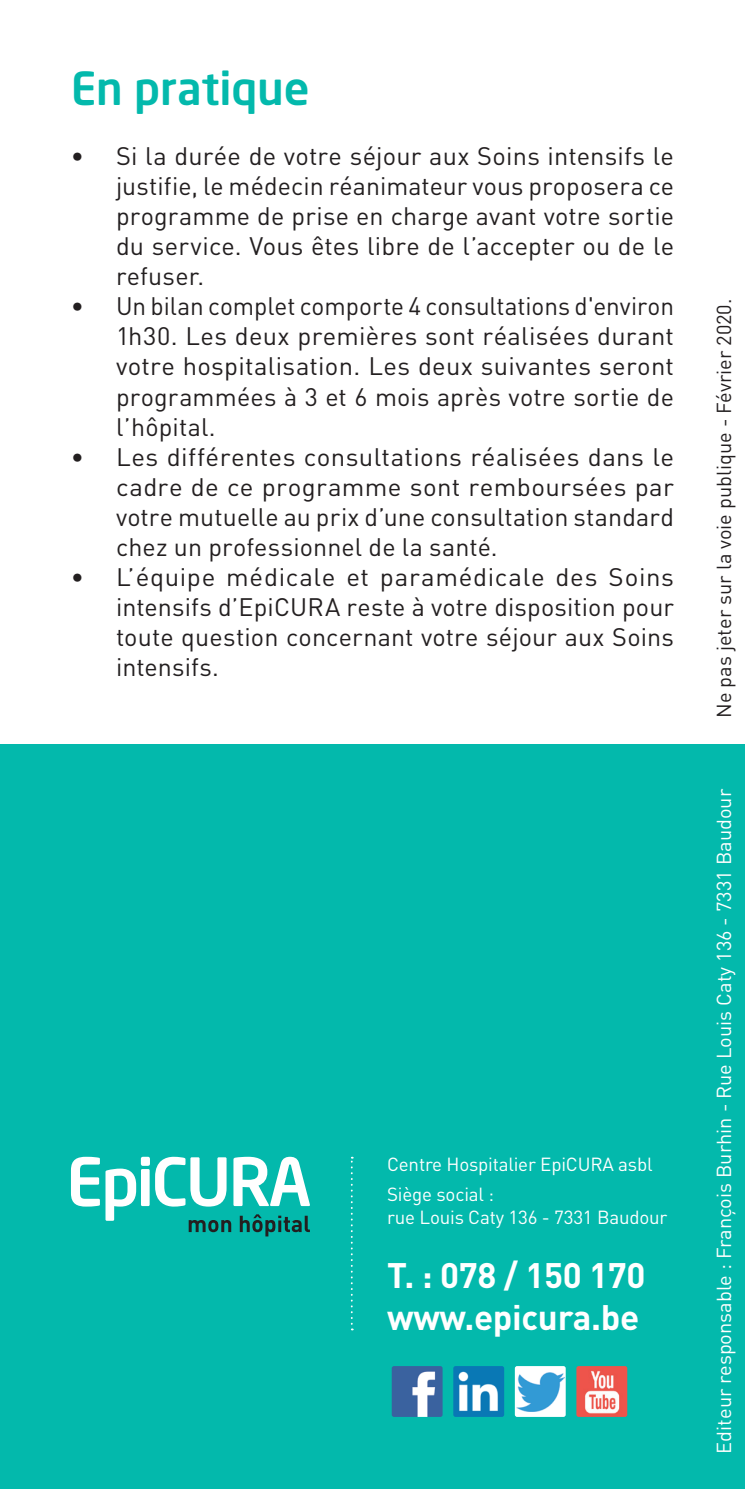
<style>
.page{position:relative;width:745px;height:1489px;background:#fff}
.page>*{position:absolute;margin:0;border:0;box-sizing:border-box;transform-origin:0 0}
.t1{font:45px "Neo Sans Std Medium TR";letter-spacing:-.005em;color:#03b9ac}
.t2{font:700 35px/42px "DIN Pro";letter-spacing:-.01em;color:#fff}
.t3{font:25px/30px "DIN Pro";letter-spacing:.005em;color:#231f20;text-align:justify}
.t4{font:20px "DIN Pro";color:#fff}
.t5{font:20px "DIN Pro";color:#231f20}
.t6{font:18.75px/30px "DIN Pro";letter-spacing:-.01em;color:#fff}
</style>
<div class="page">
<div style="left:0;top:744px;width:744px;height:744px;background:#03b9ac"></div>
<svg style="left:71px;top:1156px;width:239px;height:80px"></svg>
<svg style="left:350px;top:1156px;width:2px;height:174px"></svg>
<img style="left:453px;top:1366px;width:51px;height:50px">
<img style="left:391px;top:1366px;width:51px;height:50px">
<div style="left:514px;top:1365px;width:51px;height:51px;background:#fff;border-radius:2px"></div>
<img style="left:516px;top:1372px;width:47px;height:39px">
<img style="left:576px;top:1366px;width:51px;height:50px">
<h1 class="t1" style="left:71px;top:60px;width:240px">En pratique</h1>
<p class="t3" style="left:116px;top:139px;width:559px;text-indent:-45px">• Si la durée de votre séjour aux Soins intensifs le justifie, le médecin réanimateur vous proposera ce programme de prise en charge avant votre sortie du service. Vous êtes libre de l’accepter ou de le refuser.</p>
<p class="t3" style="left:116px;top:289px;width:559px;text-indent:-45px">• Un bilan complet comporte 4 consultations d'environ 1h30. Les deux premières sont réalisées durant votre hospitalisation. Les deux suivantes seront programmées à 3 et 6 mois après votre sortie de l’hôpital.</p>
<p class="t3" style="left:116px;top:439px;width:559px;text-indent:-45px">• Les différentes consultations réalisées dans le cadre de ce programme sont remboursées par votre mutuelle au prix d’une consultation standard chez un professionnel de la santé.</p>
<p class="t3" style="left:116px;top:559px;width:559px;text-indent:-45px">• L’équipe médicale et paramédicale des Soins intensifs d’EpiCURA reste à votre disposition pour toute question concernant votre séjour aux Soins intensifs.</p>
<p class="t6" style="left:387px;top:1147px;width:267px">Centre Hospitalier EpiCURA asbl<br>Siège social :</p>
<p class="t6" style="left:387px;top:1199px;width:282px">rue Louis Caty 136 - 7331 Baudour</p>
<h2 class="t2" style="left:387px;top:1250px;width:260px">T. : 078 / 150 170 www.epicura.be</h2>
<p class="t5" style="left:707px;top:717px;width:420px;rotate:-90deg">Ne pas jeter sur la voie publique - Février 2020.</p>
<p class="t4" style="left:707px;top:1453px;width:666px;rotate:-90deg">Editeur responsable : François Burhin - Rue Louis Caty 136 - 7331 Baudour</p>
</div>
